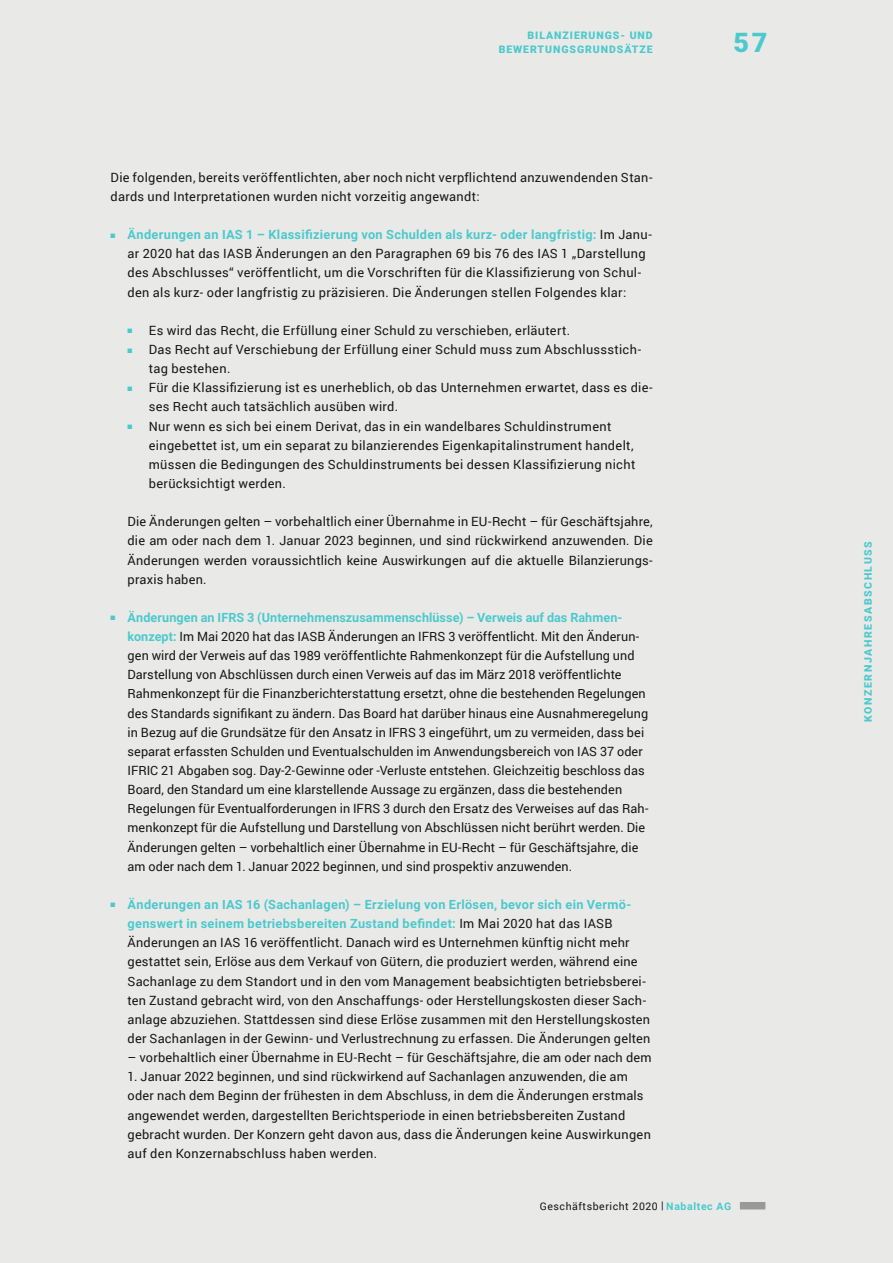
<style>
.page{position:relative;width:893px;height:1263px;background:#e9eae8}
.page>*{position:absolute;margin:0;border:0;box-sizing:border-box;transform-origin:0 0}
.t1{font:900 27px "Roboto";color:#4cc9cc}
.t2{font:12.75px/19.2px "Roboto";letter-spacing:.015em;color:#151616}
.t3{font:900 10.5px/13.5px "Roboto";letter-spacing:.09em;color:#4cc9cc;text-align:right}
.t4{font:10.5px "Roboto";letter-spacing:.05em;color:#151616}
.t5{font:900 10.5px "Roboto";letter-spacing:.15em;color:#4cc9cc}
.s1{color:#4cc9cc}
.s2{font-weight:700;color:#4cc9cc}
</style>
<div class="page">
<div style="left:740px;top:1202px;width:25px;height:7px;background:#999"></div>
<p class="t3" style="left:499px;top:28px;width:156px">BILANZIERUNGS- UND<br>BEWERTUNGSGRUNDSÄTZE</p>
<p class="t2" style="left:111px;top:167px;width:544px">Die folgenden, bereits veröffentlichten, aber noch nicht verpflichtend anzuwendenden Stan&shy;dards und Interpretationen wurden nicht vorzeitig angewandt:</p>
<p class="t2" style="left:128px;top:225px;width:526px;text-indent:-17px"><span class="s1">■</span> <span class="s2">Änderungen an IAS 1 – Klassifizierung von Schulden als kurz- oder langfristig:</span> Im Janu&shy;ar 2020 hat das IASB Änderungen an den Paragraphen 69 bis 76 des IAS 1 „Darstellung des Abschlusses“ veröffentlicht, um die Vorschriften für die Klassifizierung von Schul&shy;den als kurz- oder langfristig zu präzisieren. Die Änderungen stellen Folgendes klar:</p>
<p class="t2" style="left:128px;top:320px;width:444px"><span class="s1">■</span> Es wird das Recht, die Erfüllung einer Schuld zu verschieben, erläutert.</p>
<p class="t2" style="left:149px;top:339px;width:494px;text-indent:-21px"><span class="s1">■</span> Das Recht auf Verschiebung der Erfüllung einer Schuld muss zum Abschlussstich&shy;tag bestehen.</p>
<p class="t2" style="left:149px;top:378px;width:505px;text-indent:-21px"><span class="s1">■</span> Für die Klassifizierung ist es unerheblich, ob das Unternehmen erwartet, dass es die&shy;ses Recht auch tatsächlich ausüben wird.</p>
<p class="t2" style="left:149px;top:416px;width:488px;text-indent:-21px"><span class="s1">■</span> Nur wenn es sich bei einem Derivat, das in ein wandelbares Schuldinstrument eingebettet ist, um ein separat zu bilanzierendes Eigenkapitalinstrument handelt, müssen die Bedingungen des Schuldinstruments bei dessen Klassifizierung nicht berücksichtigt werden.</p>
<p class="t2" style="left:128px;top:512px;width:527px;text-align:justify">Die Änderungen gelten – vorbehaltlich einer Übernahme in EU-Recht – für Geschäftsjahre, die am oder nach dem 1. Januar 2023 beginnen, und sind rückwirkend anzuwenden. Die Änderungen werden voraussichtlich keine Auswirkungen auf die aktuelle Bilanzierungs&shy;praxis haben.</p>
<p class="t2" style="left:128px;top:607px;width:522px;text-indent:-17px"><span class="s1">■</span> <span class="s2">Änderungen an IFRS 3 (Unternehmenszusammenschlüsse) – Verweis auf das Rahmen&shy;konzept:</span> Im Mai 2020 hat das IASB Änderungen an IFRS 3 veröffentlicht. Mit den Änderun&shy;gen wird der Verweis auf das 1989 veröffentlichte Rahmenkonzept für die Aufstellung und Darstellung von Abschlüssen durch einen Verweis auf das im März 2018 veröffentlichte Rahmenkonzept für die Finanzberichterstattung ersetzt, ohne die bestehenden Regelungen des Standards signifikant zu ändern. Das Board hat darüber hinaus eine Ausnahmeregelung in Bezug auf die Grundsätze für den Ansatz in IFRS 3 eingeführt, um zu vermeiden, dass bei separat erfassten Schulden und Eventualschulden im Anwendungsbereich von IAS 37 oder IFRIC 21 Abgaben sog. Day-2-Gewinne oder -Verluste entstehen. Gleichzeitig beschloss das Board, den Standard um eine klarstellende Aussage zu ergänzen, dass die bestehenden Regelungen für Eventualforderungen in IFRS 3 durch den Ersatz des Verweises auf das Rah&shy;menkonzept für die Aufstellung und Darstellung von Abschlüssen nicht berührt werden. Die Änderungen gelten – vorbehaltlich einer Übernahme in EU-Recht – für Geschäftsjahre, die am oder nach dem 1. Januar 2022 beginnen, und sind prospektiv anzuwenden.</p>
<p class="t2" style="left:128px;top:894px;width:524px;text-indent:-17px"><span class="s1">■</span> <span class="s2">Änderungen an IAS 16 (Sachanlagen) – Erzielung von Erlösen, bevor sich ein Vermö&shy;genswert in seinem betriebsbereiten Zustand befindet:</span> Im Mai 2020 hat das IASB Änderungen an IAS 16 veröffentlicht. Danach wird es Unternehmen künftig nicht mehr gestattet sein, Erlöse aus dem Verkauf von Gütern, die produziert werden, während eine Sachanlage zu dem Standort und in den vom Management beabsichtigten betriebsberei&shy;ten Zustand gebracht wird, von den Anschaffungs- oder Herstellungskosten dieser Sach&shy;anlage abzuziehen. Stattdessen sind diese Erlöse zusammen mit den Herstellungskosten der Sachanlagen in der Gewinn- und Verlustrechnung zu erfassen. Die Änderungen gelten</p>
<p class="t2" style="left:128px;top:1047px;width:526px">– vorbehaltlich einer Übernahme in EU-Recht – für Geschäftsjahre, die am oder nach dem</p>
<p class="t2" style="left:128px;top:1066px;width:525px">1. Januar 2022 beginnen, und sind rückwirkend auf Sachanlagen anzuwenden, die am oder nach dem Beginn der frühesten in dem Abschluss, in dem die Änderungen erstmals angewendet werden, dargestellten Berichtsperiode in einen betriebsbereiten Zustand gebracht wurden. Der Konzern geht davon aus, dass die Änderungen keine Auswirkungen auf den Konzernabschluss haben werden.</p>
<h1 class="t1" style="left:734px;top:24px;width:35px">57</h1>
<p class="t4" style="left:540px;top:1198px;width:193px">Geschäftsbericht 2020 | <span class="s2">Nabaltec AG</span></p>
<p class="t5" style="left:861px;top:722px;width:182px;rotate:-90deg">KONZERNJAHRESABSCHLUSS</p>
</div>
